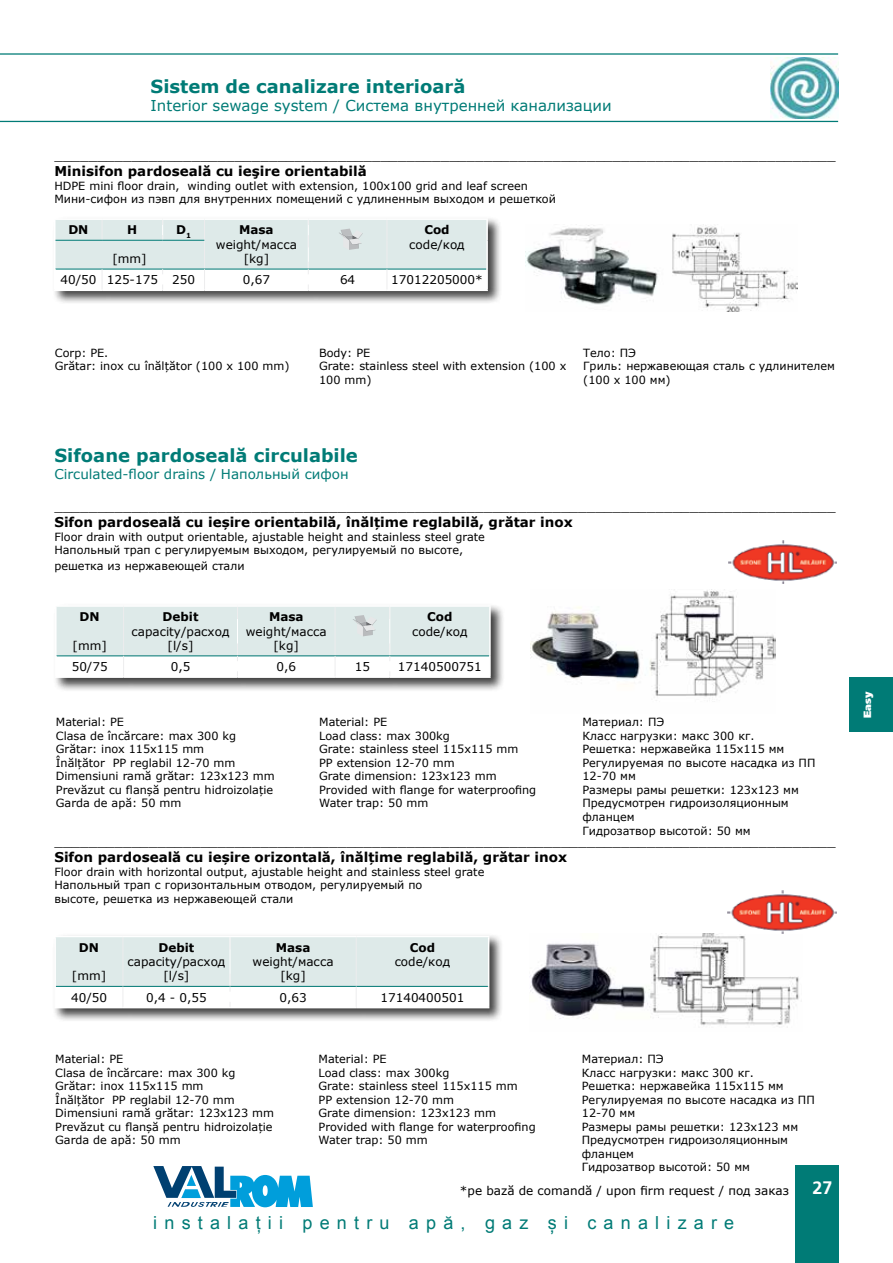
<style>
.page{position:relative;width:893px;height:1263px;background:#fff}
.page>*{position:absolute;margin:0;border:0;box-sizing:border-box;transform-origin:0 0}
.t1{font:700 18px "Verdana";color:#007b76}
.t2{font:18px "Arial";letter-spacing:.4em;color:#007b76}
.t3{font:700 18px "Frutiger";color:#fff}
.t4{font:15px "Verdana";color:#007b76}
.t5{font:13.5px "Verdana";color:#000}
.t6{font:700 13.5px "Verdana";color:#000}
.t7{font:13.5px "Verdana";color:#007b76}
.t8{font:12px/14.4px "Verdana";color:#000;text-align:center}
.t9{font:700 12px "Verdana";color:#000}
.t10{font:11.25px/13.5px "Verdana";color:#000}
.t11{font:10.5px "Frutiger Ultra Black Normal";color:#fff}
</style>
<div class="page">
<svg style="left:153px;top:1166px;width:160px;height:41px"></svg>
<div style="left:795px;top:1165px;width:44px;height:98px;background:#007b76"></div>
<hr style="left:0;top:53px;width:838px;height:2px;background:#007b76">
<hr style="left:0;top:121px;width:838px;height:1px;background:#007b76">
<div style="left:849px;top:678px;width:44px;height:54px;background:#007b76"></div>
<img style="left:770px;top:57px;width:68px;height:62px">
<div style="left:52px;top:216px;width:450px;height:89px;background:#000;opacity:.75"></div>
<hr style="left:54px;top:220px;width:2px;height:20px;background:#fff">
<hr style="left:54px;top:240px;width:2px;height:29px;background:#fff">
<hr style="left:54px;top:290px;width:48px;height:1px;background:#fff">
<hr style="left:102px;top:290px;width:61px;height:1px;background:#fff">
<hr style="left:163px;top:290px;width:42px;height:1px;background:#fff">
<hr style="left:205px;top:290px;width:103px;height:1px;background:#fff">
<hr style="left:308px;top:290px;width:79px;height:1px;background:#fff">
<hr style="left:387px;top:290px;width:101px;height:1px;background:#fff">
<hr style="left:54px;top:218px;width:48px;height:2px;background:#fff">
<hr style="left:102px;top:218px;width:61px;height:2px;background:#fff">
<hr style="left:163px;top:218px;width:42px;height:2px;background:#fff">
<hr style="left:205px;top:218px;width:103px;height:2px;background:#fff">
<hr style="left:308px;top:218px;width:79px;height:2px;background:#fff">
<hr style="left:387px;top:218px;width:101px;height:2px;background:#fff">
<hr style="left:486px;top:220px;width:2px;height:20px;background:#fff">
<hr style="left:486px;top:240px;width:2px;height:29px;background:#fff">
<hr style="left:54px;top:269px;width:2px;height:21px;background:#fff">
<hr style="left:486px;top:269px;width:2px;height:21px;background:#fff">
<img style="left:525px;top:224px;width:272px;height:87px">
<svg style="left:55px;top:220px;width:432px;height:70px"></svg>
<div style="left:53px;top:603px;width:452px;height:89px;background:#000;opacity:.75"></div>
<hr style="left:55px;top:607px;width:2px;height:49px;background:#fff">
<hr style="left:55px;top:676px;width:69px;height:2px;background:#fff">
<hr style="left:124px;top:676px;width:113px;height:2px;background:#fff">
<hr style="left:237px;top:676px;width:98px;height:2px;background:#fff">
<hr style="left:335px;top:676px;width:55px;height:2px;background:#fff">
<hr style="left:390px;top:676px;width:101px;height:2px;background:#fff">
<hr style="left:55px;top:605px;width:69px;height:2px;background:#fff">
<hr style="left:124px;top:605px;width:113px;height:2px;background:#fff">
<hr style="left:237px;top:605px;width:98px;height:2px;background:#fff">
<hr style="left:335px;top:605px;width:55px;height:2px;background:#fff">
<hr style="left:390px;top:605px;width:101px;height:2px;background:#fff">
<hr style="left:489px;top:607px;width:2px;height:49px;background:#fff">
<hr style="left:55px;top:656px;width:2px;height:20px;background:#fff">
<hr style="left:489px;top:656px;width:2px;height:20px;background:#fff">
<img style="left:530px;top:589px;width:245px;height:108px">
<img style="left:728px;top:540px;width:109px;height:44px">
<svg style="left:56px;top:606px;width:434px;height:70px"></svg>
<div style="left:52px;top:933px;width:451px;height:89px;background:#000;opacity:.75"></div>
<hr style="left:54px;top:937px;width:2px;height:49px;background:#fff">
<hr style="left:54px;top:1007px;width:69px;height:1px;background:#fff">
<hr style="left:54px;top:936px;width:69px;height:1px;background:#fff">
<hr style="left:54px;top:986px;width:2px;height:21px;background:#fff">
<svg style="left:55px;top:936px;width:434px;height:72px"></svg>
<img style="left:530px;top:933px;width:269px;height:95px">
<img style="left:728px;top:890px;width:108px;height:43px">
<h1 class="t1" style="left:151px;top:73px;width:316px">Sistem de canalizare interioară</h1>
<h2 class="t4" style="left:151px;top:95px;width:463px">Interior sewage system / Система внутренней канализации</h2>
<p class="t5" style="left:54px;top:146px;width:783px">___________________________________________________________________________________________</p>
<p class="t6" style="left:54px;top:162px;width:314px">Minisifon pardoseală cu ieşire orientabilă</p>
<p class="t10" style="left:54px;top:179px;width:503px">HDPE mini floor drain, winding outlet with extension, 100x100 grid and leaf screen<br>Мини-сифон из пэвп для внутренних помещений с удлиненным выходом и решеткой</p>
<p class="t9" style="left:424px;top:221px;width:27px">Cod</p>
<p class="t8" style="left:409px;top:237px;width:57px">code/код</p>
<p class="t9" style="left:68px;top:221px;width:22px">DN</p>
<p class="t9" style="left:127px;top:221px;width:12px">H</p>
<p class="t9" style="left:176px;top:221px;width:16px">D<sub>1</sub></p>
<p class="t9" style="left:239px;top:221px;width:36px">Masa</p>
<p class="t8" style="left:216px;top:237px;width:83px">weight/масса [kg]</p>
<p class="t8" style="left:60px;top:248px;width:136px;line-height:21.1px">[mm]<br>40/50 125-175 250</p>
<p class="t8" style="left:243px;top:273px;width:29px">0,67</p>
<p class="t8" style="left:340px;top:273px;width:17px">64</p>
<p class="t8" style="left:391px;top:273px;width:93px">17012205000*</p>
<p class="t10" style="left:55px;top:346px;width:236px">Corp: PE.<br>Grătar: inox cu înălțător (100 x 100 mm)</p>
<p class="t10" style="left:319px;top:346px;width:249px">Body: PE<br>Grate: stainless steel with extension (100 x<br>100 mm)</p>
<p class="t10" style="left:583px;top:346px;width:253px">Тело: ПЭ<br>Гриль: нержавеющая сталь с удлинителeм (100 х 100 мм)</p>
<h1 class="t1" style="left:54px;top:443px;width:305px">Sifoane pardoseală circulabile</h1>
<p class="t7" style="left:54px;top:464px;width:296px">Circulated-floor drains / Напольный сифон</p>
<p class="t5" style="left:54px;top:497px;width:783px">___________________________________________________________________________________________</p>
<p class="t6" style="left:54px;top:513px;width:520px">Sifon pardoseală cu ieșire orientabilă, înălțime reglabilă, grătar inox</p>
<p class="t10" style="left:54px;top:530px;width:432px">Floor drain with output orientable, ajustable height and stainless steel grate<br>Напольный трап с регулируемым выходом, регулируемый по высоте,</p>
<p class="t10" style="left:54px;top:559px;width:192px">решетка из нержавеющей стали</p>
<p class="t9" style="left:80px;top:608px;width:22px">DN</p>
<p class="t8" style="left:73px;top:638px;width:36px">[mm]</p>
<p class="t9" style="left:163px;top:608px;width:37px">Debit</p>
<p class="t8" style="left:132px;top:624px;width:99px">capacity/расход [l/s]</p>
<p class="t9" style="left:269px;top:608px;width:36px">Masa</p>
<p class="t8" style="left:246px;top:624px;width:83px">weight/масса [kg]</p>
<p class="t9" style="left:427px;top:608px;width:27px">Cod</p>
<p class="t8" style="left:412px;top:624px;width:57px">code/код</p>
<p class="t8" style="left:72px;top:659px;width:37px">50/75</p>
<p class="t8" style="left:171px;top:659px;width:21px">0,5</p>
<p class="t8" style="left:276px;top:659px;width:21px">0,6</p>
<p class="t8" style="left:355px;top:659px;width:17px">15</p>
<p class="t8" style="left:398px;top:659px;width:85px">17140500751</p>
<p class="t10" style="left:56px;top:715px;width:220px">Material: PE<br>Clasa de încărcare: max 300 kg<br>Grătar: inox 115x115 mm<br>Înălțător PP reglabil 12-70 mm<br>Dimensiuni ramă grătar: 123x123 mm<br>Prevăzut cu flanșă pentru hidroizolație<br>Garda de apă: 50 mm</p>
<p class="t10" style="left:319px;top:715px;width:219px">Material: PE<br>Load class: max 300kg<br>Grate: stainless steel 115x115 mm<br>PP extension 12-70 mm<br>Grate dimension: 123x123 mm<br>Provided with flange for waterproofing<br>Water trap: 50 mm</p>
<p class="t10" style="left:582px;top:715px;width:234px">Материал: ПЭ<br>Класс нагрузки: макс 300 кг.<br>Решетка: нержавейка 115x115 мм<br>Регулируемая по высоте насадка из ПП<br>12-70 мм<br>Размеры рамы решетки: 123x123 мм<br>Предусмотрен гидроизоляционным фланцем<br>Гидрозатвор высотой: 50 мм</p>
<p class="t5" style="left:54px;top:832px;width:783px">___________________________________________________________________________________________</p>
<p class="t6" style="left:54px;top:847px;width:514px">Sifon pardoseală cu ieșire orizontală, înălțime reglabilă, grătar inox</p>
<p class="t10" style="left:54px;top:864px;width:431px">Floor drain with horizontal output, ajustable height and stainless steel grate<br>Напольный трап с горизонтальным отводом, регулируемый по<br>высоте, решетка из нержавеющей стали</p>
<p class="t9" style="left:79px;top:939px;width:22px">DN</p>
<p class="t8" style="left:72px;top:969px;width:36px">[mm]</p>
<p class="t9" style="left:159px;top:939px;width:37px">Debit</p>
<p class="t8" style="left:128px;top:954px;width:99px">capacity/расход [l/s]</p>
<p class="t9" style="left:276px;top:939px;width:36px">Masa</p>
<p class="t8" style="left:253px;top:954px;width:83px">weight/масса [kg]</p>
<p class="t9" style="left:410px;top:939px;width:27px">Cod</p>
<p class="t8" style="left:395px;top:954px;width:57px">code/код</p>
<p class="t8" style="left:71px;top:990px;width:37px">40/50</p>
<p class="t8" style="left:146px;top:990px;width:62px">0,4 - 0,55</p>
<p class="t8" style="left:279px;top:990px;width:29px">0,63</p>
<p class="t8" style="left:380px;top:990px;width:85px">17140400501</p>
<p class="t10" style="left:55px;top:1052px;width:220px">Material: PE<br>Clasa de încărcare: max 300 kg<br>Grătar: inox 115x115 mm<br>Înălțător PP reglabil 12-70 mm<br>Dimensiuni ramă grătar: 123x123 mm<br>Prevăzut cu flanșă pentru hidroizolație<br>Garda de apă: 50 mm</p>
<p class="t10" style="left:319px;top:1052px;width:219px">Material: PE<br>Load class: max 300kg<br>Grate: stainless steel 115x115 mm<br>PP extension 12-70 mm<br>Grate dimension: 123x123 mm<br>Provided with flange for waterproofing<br>Water trap: 50 mm</p>
<p class="t10" style="left:582px;top:1052px;width:234px">Материал: ПЭ<br>Класс нагрузки: макс 300 кг.<br>Решетка: нержавейка 115x115 мм<br>Регулируемая по высоте насадка из ПП<br>12-70 мм<br>Размеры рамы решетки: 123x123 мм<br>Предусмотрен гидроизоляционным фланцем<br>Гидрозатвор высотой: 50 мм</p>
<p class="t8" style="left:460px;top:1183px;width:331px">*pe bază de comandă / upon firm request / под заказ</p>
<h1 class="t2" style="left:153px;top:1211px;width:582px">instalații pentru apă, gaz și canalizare</h1>
<h1 class="t3" style="left:813px;top:1178px;width:22px">27</h1>
<p class="t11" style="left:861px;top:718px;width:28px;rotate:-90deg">Easy</p>
</div>
